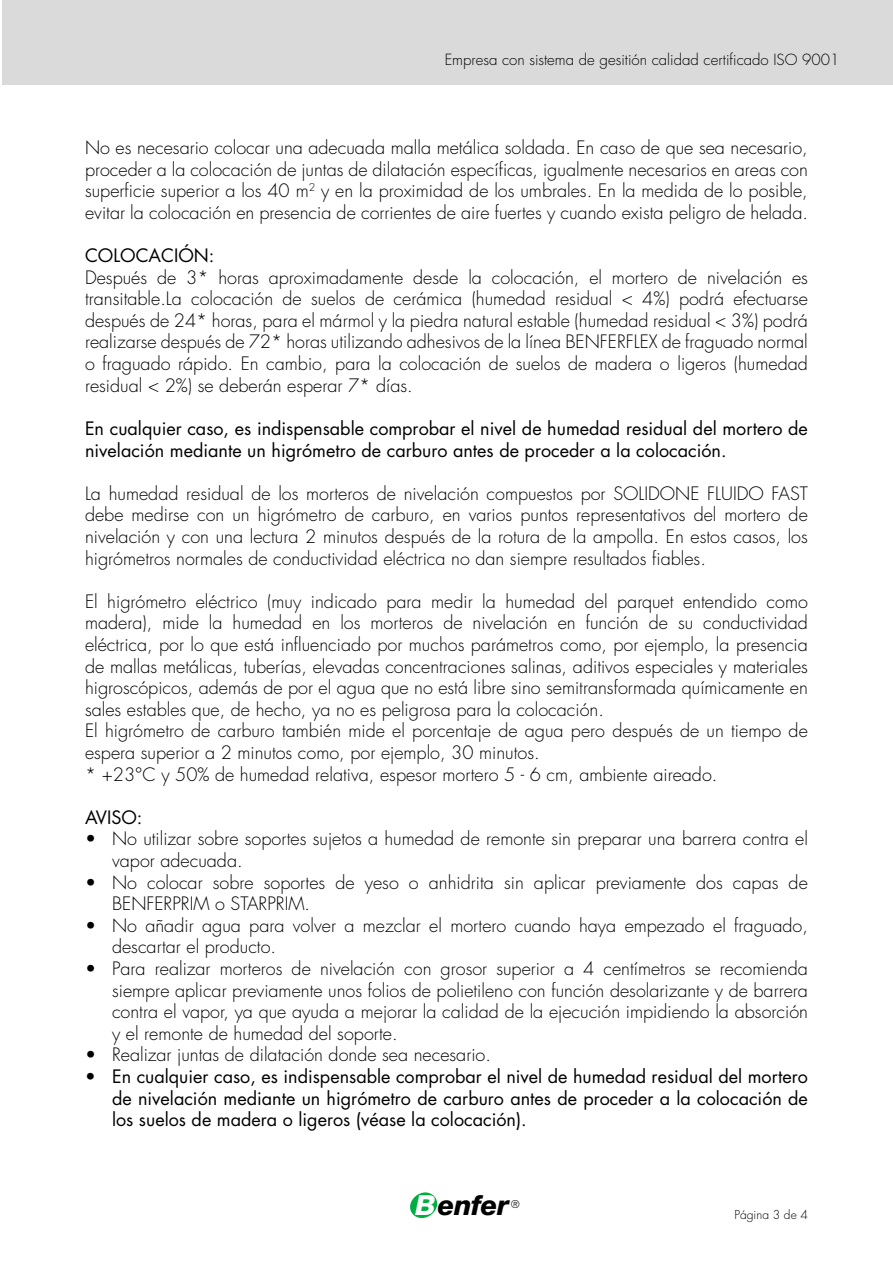
<style>
.page{position:relative;width:893px;height:1263px;background:#fff}
.page>*{position:absolute;margin:0;border:0;box-sizing:border-box;transform-origin:0 0}
.t1{font:italic 800 27.6px "Helvetica Neue";letter-spacing:-.02em;color:#000}
.t2{font:300 18px/21.6px "Futura";color:#000;text-align:justify}
.t3{font:18px/21.6px "Futura CE";color:#000}
.t4{font:300 15px "Futura";color:#000}
.t5{font:300 12px "Futura";color:#000}
.t6{font:300 10.5px "Futura";color:#000}
.s1{color:#fff}
</style>
<div class="page">
<svg style="left:410px;top:1192px;width:28px;height:26px"></svg>
<div style="left:2px;top:0;width:891px;height:85px;background:#dadada"></div>
<p class="t4" style="left:445px;top:50px;width:396px">Empresa con sistema de gesitión calidad certificado ISO 9001</p>
<p class="t2" style="left:85px;top:137px;width:724px">No es necesario colocar una adecuada malla metálica soldada. En caso de que sea necesario, proceder a la colocación de juntas de dilatación específicas, igualmente necesarios en areas con superficie superior a los 40 m<sup>2</sup> y en la proximidad de los umbrales. En la medida de lo posible, evitar la colocación en presencia de corrientes de aire fuertes y cuando exista peligro de helada.</p>
<p class="t3" style="left:85px;top:245px;width:131px">COLOCACIÓN:</p>
<p class="t2" style="left:85px;top:267px;width:724px">Después de 3* horas aproximadamente desde la colocación, el mortero de nivelación es transitable.La colocación de suelos de cerámica (humedad residual &lt; 4%) podrá efectuarse después de 24* horas, para el mármol y la piedra natural estable (humedad residual &lt; 3%) podrá realizarse después de 72* horas utilizando adhesivos de la línea BENFERFLEX de fraguado normal o fraguado rápido. En cambio, para la colocación de suelos de madera o ligeros (humedad residual &lt; 2%) se deberán esperar 7* días.</p>
<p class="t3" style="left:85px;top:418px;width:724px">En cualquier caso, es indispensable comprobar el nivel de humedad residual del mortero de nivelación mediante un higrómetro de carburo antes de proceder a la colocación.</p>
<p class="t2" style="left:85px;top:483px;width:724px">La humedad residual de los morteros de nivelación compuestos por SOLIDONE FLUIDO FAST debe medirse con un higrómetro de carburo, en varios puntos representativos del mortero de nivelación y con una lectura 2 minutos después de la rotura de la ampolla. En estos casos, los higrómetros normales de conductividad eléctrica no dan siempre resultados fiables.</p>
<p class="t2" style="left:85px;top:591px;width:724px;text-align:left">El higrómetro eléctrico (muy indicado para medir la humedad del parquet entendido como madera), mide la humedad en los morteros de nivelación en función de su conductividad eléctrica, por lo que está influenciado por muchos parámetros como, por ejemplo, la presencia de mallas metálicas, tuberías, elevadas concentraciones salinas, aditivos especiales y materiales higroscópicos, además de por el agua que no está libre sino semitransformada químicamente en sales estables que, de hecho, ya no es peligrosa para la colocación.<br>El higrómetro de carburo también mide el porcentaje de agua pero después de un tiempo de espera superior a 2 minutos como, por ejemplo, 30 minutos.<br>* +23°C y 50% de humedad relativa, espesor mortero 5 - 6 cm, ambiente aireado.</p>
<p class="t3" style="left:85px;top:806px;width:59px">AVISO:</p>
<p class="t2" style="left:112px;top:828px;width:697px;text-indent:-27px">• No utilizar sobre soportes sujetos a humedad de remonte sin preparar una barrera contra el vapor adecuada.</p>
<p class="t2" style="left:112px;top:872px;width:697px;text-indent:-27px">• No colocar sobre soportes de yeso o anhidrita sin aplicar previamente dos capas de<br>BENFERPRIM o STARPRIM.</p>
<p class="t2" style="left:112px;top:915px;width:697px;text-indent:-27px">• No añadir agua para volver a mezclar el mortero cuando haya empezado el fraguado, descartar el producto.</p>
<p class="t2" style="left:112px;top:958px;width:697px;text-indent:-27px">• Para realizar morteros de nivelación con grosor superior a 4 centímetros se recomienda siempre aplicar previamente unos folios de polietileno con función desolarizante y de barrera contra el vapor, ya que ayuda a mejorar la calidad de la ejecución impidiendo la absorción y el remonte de humedad del soporte.</p>
<p class="t2" style="left:85px;top:1044px;width:407px">• Realizar juntas de dilatación donde sea necesario.</p>
<p class="t3" style="left:112px;top:1066px;width:697px;text-align:justify;text-indent:-27px">• En cualquier caso, es indispensable comprobar el nivel de humedad residual del mortero de nivelación mediante un higrómetro de carburo antes de proceder a la colocación de los suelos de madera o ligeros (véase la colocación).</p>
<h1 class="t1" style="left:416px;top:1189px;width:95px"><span class="s1">B</span>enfer</h1>
<p class="t6" style="left:511px;top:1198px;width:10px">®</p>
<p class="t5" style="left:734px;top:1207px;width:75px">Página 3 de 4</p>
</div>
